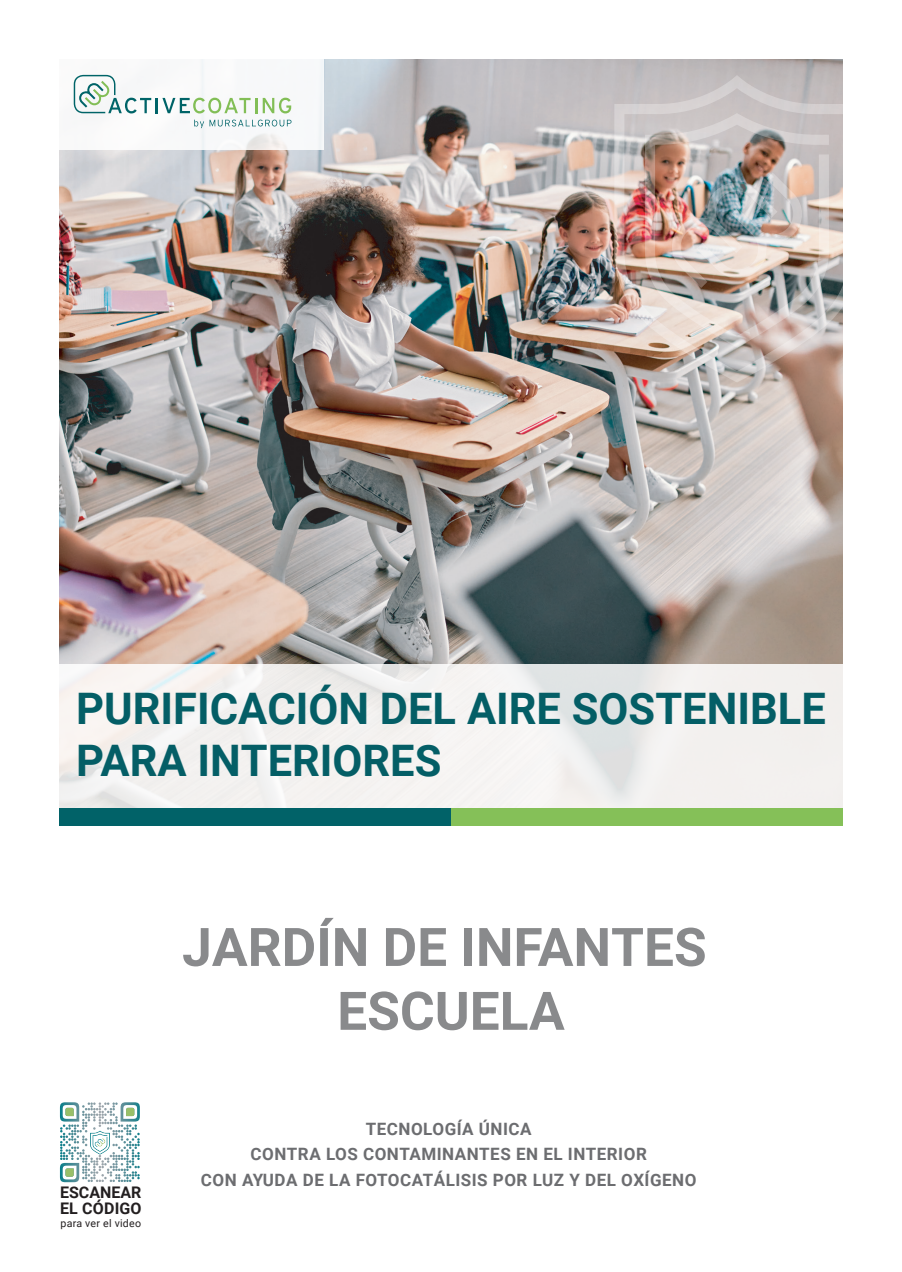
<style>
.page{position:relative;width:902px;height:1272px;background:#fff}
.page>*{position:absolute;margin:0;border:0;box-sizing:border-box;transform-origin:0 0}
.t1{font:700 53.25px/63.9px "Roboto";color:#6c6d70;text-align:center}
.t2{font:700 43.5px/52.1px "Roboto";color:#045e66}
.t3{font:700 16.95px/25.5px "Roboto";letter-spacing:.03em;color:#6c6d70;text-align:center}
.t4{font:700 16.05px/16.2px "Roboto";color:#231f20}
.t5{font:10.65px "Roboto";letter-spacing:.02em;color:#231f20}
</style>
<div class="page">
<img style="left:60px;top:60px;width:782px;height:604px">
<div style="left:60px;top:60px;width:263px;height:89px;background:#f7f8f9"></div>
<svg style="left:263px;top:98px;width:28px;height:15px"></svg>
<svg style="left:194px;top:119px;width:97px;height:9px"></svg>
<svg style="left:74px;top:75px;width:183px;height:38px"></svg>
<svg style="left:60px;top:664px;width:782px;height:144px;fill:#f3f1ef"></svg>
<div style="left:451px;top:808px;width:391px;height:17px;background:#85c058"></div>
<div style="left:60px;top:808px;width:391px;height:17px;background:#016268"></div>
<img style="left:614px;top:75px;width:229px;height:307px">
<img style="left:645px;top:113px;width:183px;height:234px">
<svg style="left:60px;top:1102px;width:80px;height:80px"></svg>
<h2 class="t2" style="left:76px;top:680px;width:751px">PURIFICACIÓN DEL AIRE SOSTENIBLE<br>PARA INTERIORES</h2>
<p class="t4" style="left:60px;top:1183px;width:83px">ESCANEAR<br>EL CÓDIGO</p>
<p class="t5" style="left:60px;top:1215px;width:82px">para ver el video</p>
<h1 class="t1" style="left:182px;top:913px;width:526px">JARDÍN DE INFANTES<br>ESCUELA</h1>
<p class="t3" style="left:201px;top:1115px;width:497px">TECNOLOGÍA ÚNICA<br>CONTRA LOS CONTAMINANTES EN EL INTERIOR<br>CON AYUDA DE LA FOTOCATÁLISIS POR LUZ Y DEL OXÍGENO</p>
</div>
